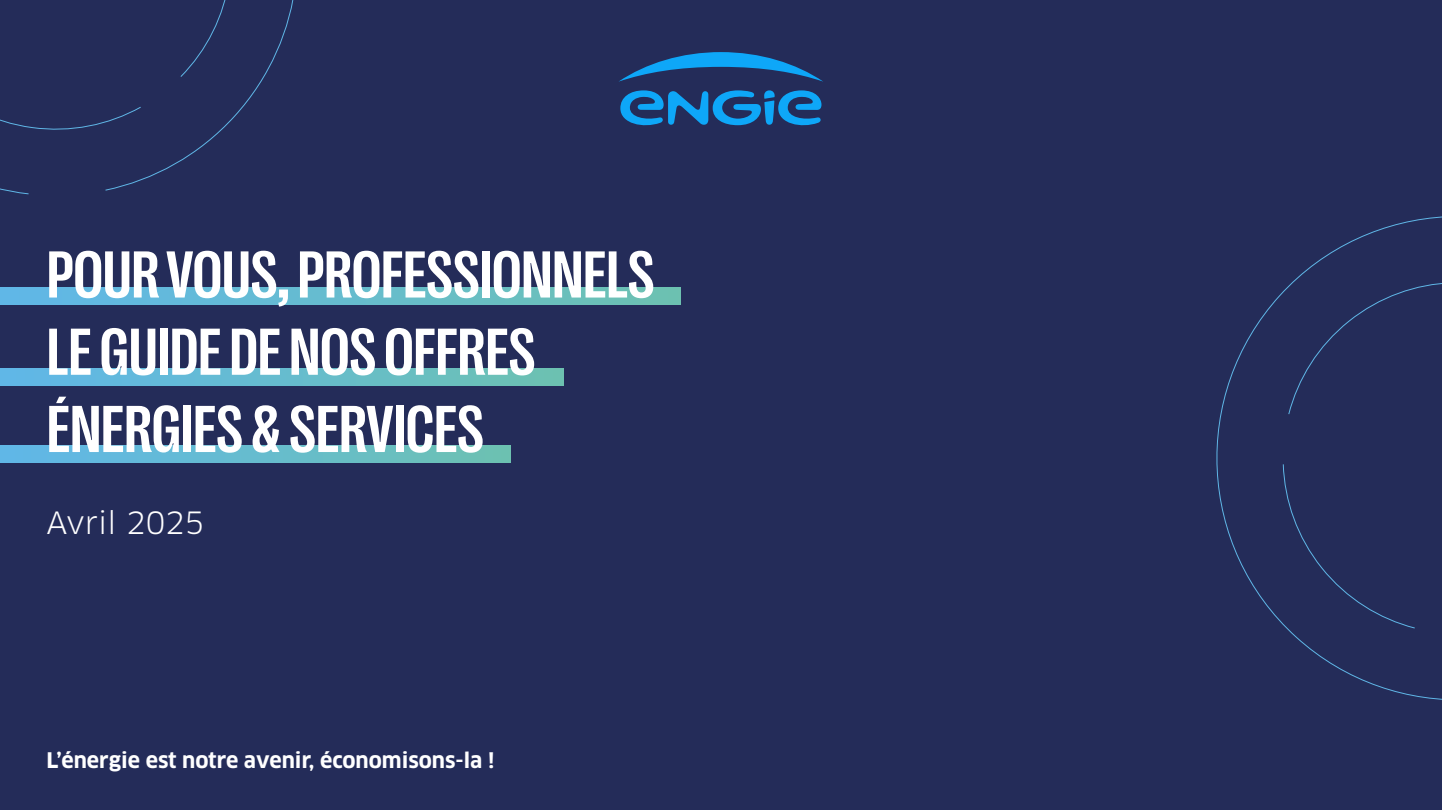
<style>
.page{position:relative;width:1442px;height:810px;background:#fff}
.page>*{position:absolute;margin:0;border:0;box-sizing:border-box;transform-origin:0 0}
.t1{font:700 condensed 67.5px/77.2px "Right Grotesk";color:#fff}
.t2{font:30px "Clan Pro";color:#fff}
.t3{font:700 21px "Clan Pro";color:#fff}
</style>
<div class="page">
<div style="left:0;top:0;width:1441px;height:810px;background:#242c59"></div>
<svg style="left:619px;top:52px;width:204px;height:73px"></svg>
<div style="left:0;top:287px;width:680px;height:17px;background:linear-gradient(to right,#60b7e9,#6cc1b2)"></div>
<div style="left:0;top:368px;width:563px;height:17px;background:linear-gradient(to right,#60b7e9,#6cc1b2)"></div>
<div style="left:0;top:446px;width:510px;height:17px;background:linear-gradient(to right,#60b7e9,#6cc1b2)"></div>
<svg style="left:0;top:0;width:294px;height:195px"></svg>
<svg style="left:1216px;top:216px;width:225px;height:484px"></svg>
<p class="t1" style="left:47px;top:236px;width:609px">POUR VOUS, PROFESSIONNELS<br>LE GUIDE DE NOS OFFRES<br>ÉNERGIES &amp; SERVICES</p>
<p class="t2" style="left:46px;top:505px;width:160px">Avril 2025</p>
<p class="t3" style="left:46px;top:748px;width:449px">L’énergie est notre avenir, économisons-la !</p>
</div>
